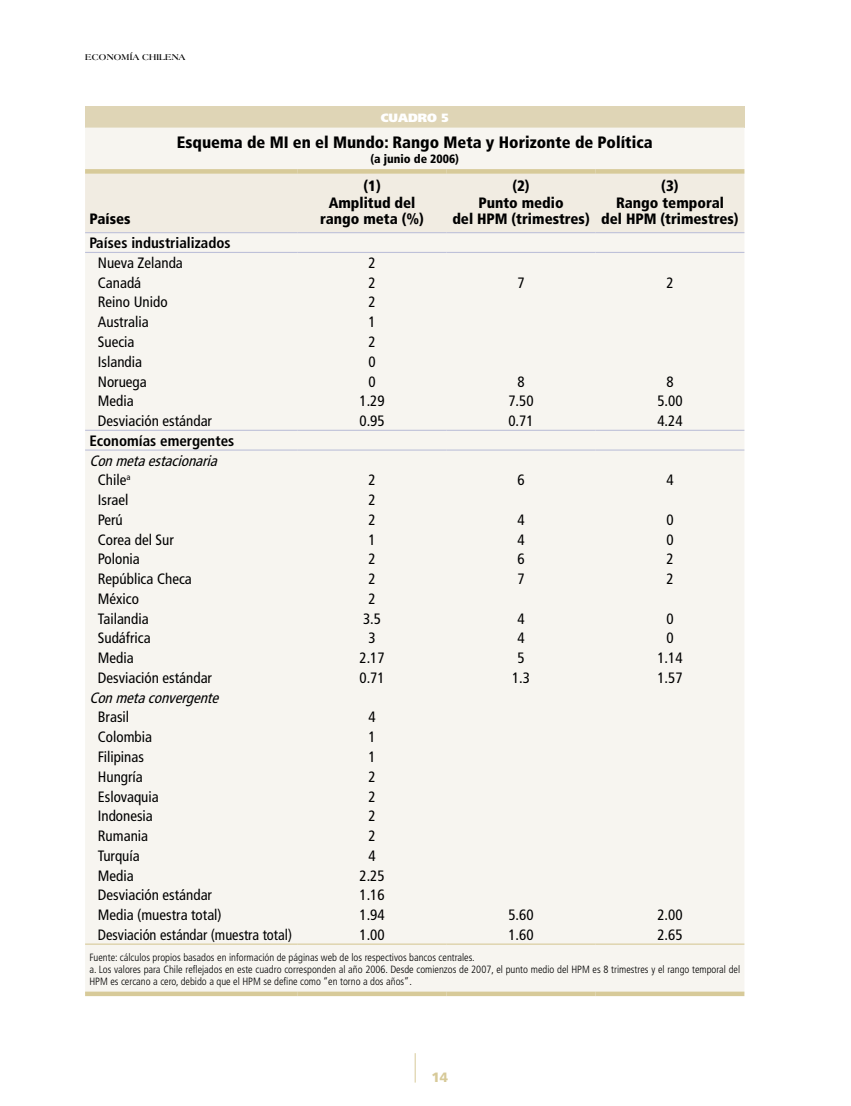
<style>
.page{position:relative;width:851px;height:1106px;background:#fff}
.page>*{position:absolute;margin:0;border:0;box-sizing:border-box;transform-origin:0 0}
.t1{font:900 condensed 16.5px "Frutiger";color:#000}
.t2{font:condensed 15px "Frutiger";color:#000}
.t3{font:900 condensed 15px/16.5px "Frutiger";color:#000;text-align:center}
.t4{font:700 condensed 15px/19.8px "Frutiger";color:#000}
.t5{font:italic condensed 15px/19.8px "Frutiger";color:#000}
.t6{font:condensed 15px "Frutiger";color:#000;scale:.96 1}
.t7{font:900 13.5px "Frutiger";color:#d7ca99}
.t8{font:900 condensed 12px "Frutiger";color:#000}
.t9{font:900 12px "Frutiger";color:#fff}
.t10{font:300 condensed 10.5px/12.5px "Frutiger";color:#000}
.t11{font:700 9px "Americana";color:#000}
.s1{font-weight:400}
.s2{font-style:normal}
</style>
<div class="page">
<svg style="left:415px;top:1053px;width:1px;height:29px"></svg>
<div style="left:85px;top:106px;width:659px;height:22px;background:#dfd5b6"></div>
<div style="left:85px;top:128px;width:659px;height:863px;background:#f7f5f0"></div>
<div style="left:85px;top:174px;width:659px;height:58px;background:#f1ece2"></div>
<div style="left:85px;top:169px;width:212px;height:5px;background:#d7ca99"></div>
<div style="left:297px;top:169px;width:149px;height:5px;background:#d7ca99"></div>
<div style="left:446px;top:169px;width:149px;height:5px;background:#d7ca99"></div>
<div style="left:595px;top:169px;width:149px;height:5px;background:#d7ca99"></div>
<div style="left:85px;top:991px;width:212px;height:5px;background:#d7ca99"></div>
<div style="left:297px;top:991px;width:149px;height:5px;background:#d7ca99"></div>
<div style="left:446px;top:991px;width:149px;height:5px;background:#d7ca99"></div>
<div style="left:595px;top:991px;width:149px;height:5px;background:#d7ca99"></div>
<hr style="left:85px;top:232px;width:212px;height:1px;background:#bec1d9">
<hr style="left:297px;top:232px;width:149px;height:1px;background:#bec1d9">
<hr style="left:446px;top:232px;width:149px;height:1px;background:#bec1d9">
<hr style="left:595px;top:232px;width:149px;height:1px;background:#bec1d9">
<hr style="left:85px;top:252px;width:212px;height:1px;background:#bec1d9">
<hr style="left:297px;top:252px;width:149px;height:1px;background:#bec1d9">
<hr style="left:446px;top:252px;width:149px;height:1px;background:#bec1d9">
<hr style="left:595px;top:252px;width:149px;height:1px;background:#bec1d9">
<hr style="left:85px;top:430px;width:212px;height:1px;background:#bec1d9">
<hr style="left:297px;top:430px;width:149px;height:1px;background:#bec1d9">
<hr style="left:446px;top:430px;width:149px;height:1px;background:#bec1d9">
<hr style="left:595px;top:430px;width:149px;height:1px;background:#bec1d9">
<hr style="left:85px;top:449px;width:212px;height:1px;background:#bec1d9">
<hr style="left:297px;top:449px;width:149px;height:1px;background:#bec1d9">
<hr style="left:446px;top:449px;width:149px;height:1px;background:#bec1d9">
<hr style="left:595px;top:449px;width:149px;height:1px;background:#bec1d9">
<hr style="left:85px;top:943px;width:212px;height:1px;background:#d7ca99">
<hr style="left:297px;top:943px;width:149px;height:1px;background:#d7ca99">
<hr style="left:446px;top:943px;width:149px;height:1px;background:#d7ca99">
<hr style="left:595px;top:943px;width:149px;height:1px;background:#d7ca99">
<p class="t11" style="left:85px;top:52px;width:102px">ECONOMÍA CHILENA</p>
<p class="t3" style="left:89px;top:211px;width:43px">Países</p>
<p class="t9" style="left:381px;top:110px;width:69px">CUADRO 5</p>
<p class="t1" style="left:177px;top:133px;width:477px">Esquema de MI en el Mundo: Rango Meta y Horizonte de Política</p>
<p class="t8" style="left:370px;top:151px;width:90px">(a junio de 2006)</p>
<p class="t3" style="left:320px;top:178px;width:105px">(1)<br>Amplitud del rango meta (%)</p>
<p class="t3" style="left:452px;top:178px;width:139px">(2)<br>Punto medio<br>del HPM (trimestres)</p>
<p class="t3" style="left:601px;top:178px;width:139px">(3)<br>Rango temporal<br>del HPM (trimestres)</p>
<p class="t4" style="left:98px;top:233px;width:134px;text-indent:-9px">Países industrializados<br><span class="s1">Nueva Zelanda</span></p>
<p class="t2" style="left:368px;top:254px;width:9px">2</p>
<p class="t2" style="left:98px;top:274px;width:45px">Canadá</p>
<p class="t2" style="left:368px;top:274px;width:9px">2</p>
<p class="t2" style="left:517px;top:274px;width:9px">7</p>
<p class="t2" style="left:666px;top:274px;width:9px">2</p>
<p class="t2" style="left:98px;top:293px;width:71px">Reino Unido</p>
<p class="t2" style="left:368px;top:293px;width:9px">2</p>
<p class="t2" style="left:98px;top:313px;width:52px">Australia</p>
<p class="t2" style="left:368px;top:313px;width:9px">1</p>
<p class="t2" style="left:98px;top:333px;width:38px">Suecia</p>
<p class="t2" style="left:368px;top:333px;width:9px">2</p>
<p class="t2" style="left:98px;top:353px;width:46px">Islandia</p>
<p class="t2" style="left:368px;top:353px;width:9px">0</p>
<p class="t2" style="left:98px;top:372px;width:50px">Noruega</p>
<p class="t2" style="left:368px;top:372px;width:9px">0</p>
<p class="t2" style="left:517px;top:372px;width:9px">8</p>
<p class="t2" style="left:666px;top:372px;width:9px">8</p>
<p class="t2" style="left:98px;top:392px;width:37px">Media</p>
<p class="t2" style="left:359px;top:392px;width:27px">1.29</p>
<p class="t2" style="left:508px;top:392px;width:27px">7.50</p>
<p class="t2" style="left:657px;top:392px;width:27px">5.00</p>
<p class="t2" style="left:98px;top:412px;width:116px">Desviación estándar</p>
<p class="t2" style="left:359px;top:412px;width:27px">0.95</p>
<p class="t2" style="left:508px;top:412px;width:27px">0.71</p>
<p class="t2" style="left:657px;top:412px;width:27px">4.24</p>
<p class="t4" style="left:89px;top:431px;width:146px">Economías emergentes</p>
<p class="t5" style="left:89px;top:450px;width:134px">Conmetaestacionaria</p>
<p class="t2" style="left:98px;top:471px;width:34px">Chile<sup>a</sup></p>
<p class="t2" style="left:368px;top:471px;width:9px">2</p>
<p class="t2" style="left:517px;top:471px;width:9px">6</p>
<p class="t2" style="left:666px;top:471px;width:9px">4</p>
<p class="t2" style="left:98px;top:491px;width:32px">Israel</p>
<p class="t2" style="left:368px;top:491px;width:9px">2</p>
<p class="t2" style="left:98px;top:511px;width:26px">Perú</p>
<p class="t2" style="left:368px;top:511px;width:9px">2</p>
<p class="t2" style="left:517px;top:511px;width:9px">4</p>
<p class="t2" style="left:666px;top:511px;width:9px">0</p>
<p class="t2" style="left:98px;top:530px;width:78px">Corea del Sur</p>
<p class="t2" style="left:368px;top:530px;width:9px">1</p>
<p class="t2" style="left:517px;top:530px;width:9px">4</p>
<p class="t2" style="left:666px;top:530px;width:9px">0</p>
<p class="t2" style="left:98px;top:550px;width:43px">Polonia</p>
<p class="t2" style="left:368px;top:550px;width:9px">2</p>
<p class="t2" style="left:517px;top:550px;width:9px">6</p>
<p class="t2" style="left:666px;top:550px;width:9px">2</p>
<p class="t2" style="left:98px;top:570px;width:95px">República Checa</p>
<p class="t2" style="left:368px;top:570px;width:9px">2</p>
<p class="t2" style="left:517px;top:570px;width:9px">7</p>
<p class="t2" style="left:666px;top:570px;width:9px">2</p>
<p class="t2" style="left:98px;top:590px;width:43px">México</p>
<p class="t2" style="left:368px;top:590px;width:9px">2</p>
<p class="t2" style="left:98px;top:609px;width:52px">Tailandia</p>
<p class="t2" style="left:363px;top:609px;width:19px">3.5</p>
<p class="t2" style="left:517px;top:609px;width:9px">4</p>
<p class="t2" style="left:666px;top:609px;width:9px">0</p>
<p class="t2" style="left:98px;top:629px;width:54px">Sudáfrica</p>
<p class="t2" style="left:368px;top:629px;width:9px">3</p>
<p class="t2" style="left:517px;top:629px;width:9px">4</p>
<p class="t2" style="left:666px;top:629px;width:9px">0</p>
<p class="t2" style="left:98px;top:649px;width:37px">Media</p>
<p class="t2" style="left:359px;top:649px;width:27px">2.17</p>
<p class="t2" style="left:517px;top:649px;width:9px">5</p>
<p class="t2" style="left:657px;top:649px;width:27px">1.14</p>
<p class="t2" style="left:98px;top:669px;width:116px">Desviación estándar</p>
<p class="t2" style="left:359px;top:669px;width:27px">0.71</p>
<p class="t2" style="left:512px;top:669px;width:19px">1.3</p>
<p class="t2" style="left:657px;top:669px;width:27px">1.57</p>
<p class="t5" style="left:98px;top:687px;width:126px;text-indent:-9px">Conmetaconvergente<br><span class="s2">Brasil</span></p>
<p class="t2" style="left:368px;top:708px;width:9px">4</p>
<p class="t2" style="left:98px;top:728px;width:56px">Colombia</p>
<p class="t2" style="left:368px;top:728px;width:9px">1</p>
<p class="t2" style="left:98px;top:748px;width:48px">Filipinas</p>
<p class="t2" style="left:368px;top:748px;width:9px">1</p>
<p class="t2" style="left:98px;top:767px;width:46px">Hungría</p>
<p class="t2" style="left:368px;top:767px;width:9px">2</p>
<p class="t2" style="left:98px;top:787px;width:62px">Eslovaquia</p>
<p class="t2" style="left:368px;top:787px;width:9px">2</p>
<p class="t2" style="left:98px;top:807px;width:57px">Indonesia</p>
<p class="t2" style="left:368px;top:807px;width:9px">2</p>
<p class="t2" style="left:98px;top:827px;width:52px">Rumania</p>
<p class="t2" style="left:368px;top:827px;width:9px">2</p>
<p class="t2" style="left:98px;top:847px;width:43px">Turquía</p>
<p class="t2" style="left:368px;top:847px;width:9px">4</p>
<p class="t2" style="left:98px;top:866px;width:37px">Media</p>
<p class="t2" style="left:359px;top:866px;width:27px">2.25</p>
<p class="t2" style="left:98px;top:886px;width:116px">Desviación estándar</p>
<p class="t2" style="left:359px;top:886px;width:27px">1.16</p>
<p class="t2" style="left:98px;top:906px;width:125px">Media (muestra total)</p>
<p class="t2" style="left:359px;top:906px;width:27px">1.94</p>
<p class="t2" style="left:508px;top:906px;width:27px">5.60</p>
<p class="t2" style="left:657px;top:906px;width:27px">2.00</p>
<p class="t6" style="left:98px;top:926px;width:204px">Desviación estándar (muestra total)</p>
<p class="t2" style="left:359px;top:926px;width:27px">1.00</p>
<p class="t2" style="left:508px;top:926px;width:27px">1.60</p>
<p class="t2" style="left:657px;top:926px;width:27px">2.65</p>
<p class="t10" style="left:89px;top:950px;width:652px">Fuente: cálculos propios basados en información de páginas web de los respectivos bancos centrales.<br>a. Los valores para Chile reflejados en este cuadro corresponden al año 2006. Desde comienzos de 2007, el punto medio del HPM es 8 trimestres y el rango temporal del<br>HPM es cercano a cero, debido a que el HPM se define como “en torno a dos años”.</p>
<p class="t7" style="left:431px;top:1069px;width:18px">14</p>
</div>
